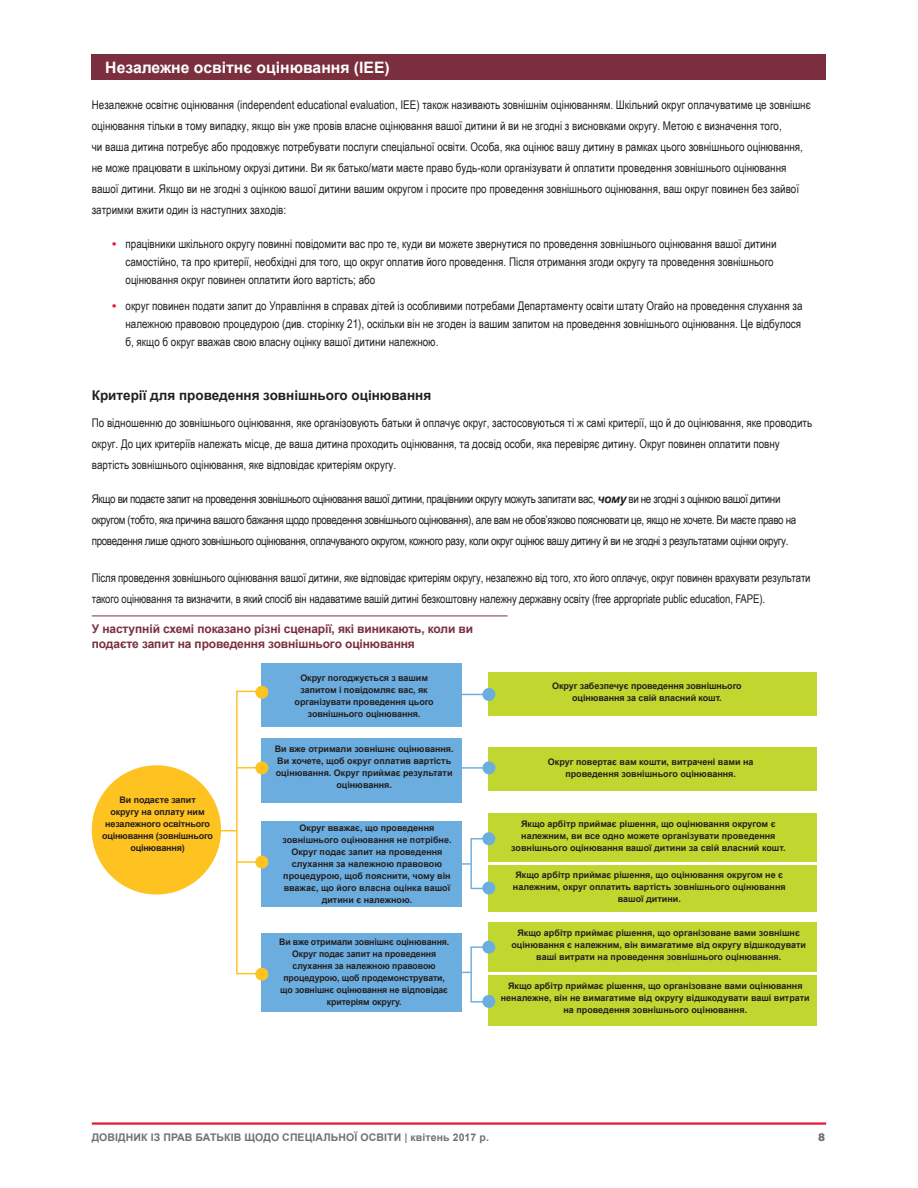
<style>
.page{position:relative;width:918px;height:1188px;background:#fff}
.page>*{position:absolute;margin:0;border:0;box-sizing:border-box;transform-origin:0 0}
.HD{font:700 15.75px "Arial";color:#fff}
.BOD{font:700 13.5px "Arial";color:#231f20}
.BOD-2{font:12px/21px "Arial Narrow";color:#231f20}
.BOD-3{font:12px/21px "Arial Narrow";letter-spacing:-.03em;color:#231f20}
.t1{font:700 12px/15px "Arial";letter-spacing:-.01em;color:#7b2f3e}
.t2{font:700 10.5px "Arial";letter-spacing:.01em;color:#717074}
.t3{font:900 10.5px "Arial";color:#717074}
.Diagram_Text{font:700 9px/12px "Arial";color:#231f20;text-align:center}
.Diagram_Text-2{font:700 9px/12px "Arial";letter-spacing:-.02em;color:#231f20;text-align:center}
.s1{font-family:"Arial";font-weight:700;color:#e51836}
.s2{font-family:"Arial";font-weight:700;font-style:italic}
.s3{font-family:"Arial Narrow";font-weight:400;font-size:13.5px}
</style>
<div class="page">
<hr style="left:92px;top:1122px;width:734px;height:3px;background:#e51836">
<hr style="left:92px;top:616px;width:416px;height:1px;background:#7b2f3e">
<div style="left:488px;top:922px;width:328px;height:50px;background:#c1d72f"></div>
<div style="left:488px;top:976px;width:328px;height:50px;background:#c1d72f"></div>
<div style="left:488px;top:813px;width:329px;height:49px;background:#c1d72f"></div>
<div style="left:488px;top:865px;width:329px;height:47px;background:#c1d72f"></div>
<div style="left:92px;top:765px;width:129px;height:130px;background:#fec221;border-radius:50%"></div>
<div style="left:262px;top:663px;width:200px;height:64px;background:#6caddf"></div>
<div style="left:255px;top:686px;width:13px;height:13px;background:#fec221;border-radius:50%"></div>
<div style="left:262px;top:738px;width:200px;height:64px;background:#6caddf"></div>
<div style="left:255px;top:761px;width:13px;height:13px;background:#fec221;border-radius:50%"></div>
<div style="left:262px;top:821px;width:200px;height:85px;background:#6caddf"></div>
<div style="left:255px;top:856px;width:13px;height:13px;background:#fec221;border-radius:50%"></div>
<div style="left:262px;top:933px;width:200px;height:78px;background:#6caddf"></div>
<div style="left:255px;top:968px;width:13px;height:13px;background:#fec221;border-radius:50%"></div>
<hr style="left:236px;top:691px;width:2px;height:283px;background:#fec221">
<svg style="left:221px;top:830px;width:15px;height:1px"></svg>
<svg style="left:238px;top:691px;width:17px;height:1px"></svg>
<hr style="left:237px;top:767px;width:21px;height:2px;background:#fec221">
<hr style="left:237px;top:861px;width:23px;height:2px;background:#fec221">
<svg style="left:238px;top:973px;width:17px;height:1px"></svg>
<div style="left:488px;top:747px;width:329px;height:44px;background:#c1d72f"></div>
<div style="left:488px;top:673px;width:329px;height:43px;background:#c1d72f"></div>
<div style="left:482px;top:688px;width:13px;height:13px;background:#6caddf;border-radius:50%"></div>
<div style="left:482px;top:761px;width:13px;height:13px;background:#6caddf;border-radius:50%"></div>
<div style="left:482px;top:832px;width:13px;height:13px;background:#6caddf;border-radius:50%"></div>
<div style="left:482px;top:882px;width:13px;height:13px;background:#6caddf;border-radius:50%"></div>
<hr style="left:453px;top:694px;width:32px;height:1px;background:#6caddf">
<hr style="left:449px;top:767px;width:34px;height:2px;background:#6caddf">
<hr style="left:470px;top:839px;width:2px;height:49px;background:#6caddf">
<hr style="left:449px;top:863px;width:22px;height:2px;background:#6caddf">
<div style="left:482px;top:941px;width:13px;height:13px;background:#6caddf;border-radius:50%"></div>
<div style="left:482px;top:995px;width:13px;height:13px;background:#6caddf;border-radius:50%"></div>
<hr style="left:470px;top:947px;width:2px;height:55px;background:#6caddf">
<svg style="left:471px;top:946px;width:12px;height:2px"></svg>
<svg style="left:471px;top:1001px;width:12px;height:2px"></svg>
<div style="left:92px;top:54px;width:734px;height:26px;background:#7b2f3e"></div>
<h3 class="HD" style="left:105px;top:57px;width:286px">Незалежне освітнє оцінювання (IEE)</h3>
<p class="BOD-2" style="left:92px;top:94px;width:720px">Незалежне освітнє оцінювання (independent educational evaluation, IEE) також називають зовнішнім оцінюванням. Шкільний округ оплачуватиме це зовнішнє оцінювання тільки в тому випадку, якщо він уже провів власне оцінювання вашої дитини й ви не згодні з висновками округу. Метою є визначення того,<br>чи ваша дитина потребує або продовжує потребувати послуги спеціальної освіти. Особа, яка оцінює вашу дитину в рамках цього зовнішнього оцінювання, не може працювати в шкільному окрузі дитини. Ви як батько/мати маєте право будь-коли організувати й оплатити проведення зовнішнього оцінювання вашої дитини. Якщо ви не згодні з оцінкою вашої дитини вашим округом і просите про проведення зовнішнього оцінювання, ваш округ повинен без зайвої затримки вжити один із наступних заходів:</p>
<p class="BOD-2" style="left:126px;top:235px;width:653px;line-height:18px;text-indent:-14px"><span class="s1">•</span> працівники шкільного округу повинні повідомити вас про те, куди ви можете звернутися по проведення зовнішнього оцінювання вашої дитини самостійно, та про критерії, необхідні для того, що округ оплатив його проведення. Після отримання згоди округу та проведення зовнішнього оцінювання округ повинен оплатити його вартість; або</p>
<p class="BOD-2" style="left:112px;top:297px;width:692px;line-height:18px;text-align:right"><span class="s1">•</span> округ повинен подати запит до Управління в справах дітей із особливими потребами Департаменту освіти штату Огайо на проведення слухання за належною правовою процедурою (див. сторінку 21), оскільки він не згоден із вашим запитом на проведення зовнішнього оцінювання. Це відбулося</p>
<p class="BOD-2" style="left:126px;top:331px;width:314px">б, якщо б округ вважав свою власну оцінку вашої дитини належною.</p>
<p class="BOD" style="left:92px;top:386px;width:341px">Критерії для проведення зовнішнього оцінювання</p>
<p class="BOD-2" style="left:92px;top:411px;width:722px">По відношенню до зовнішнього оцінювання, яке організовують батьки й оплачує округ, застосовуються ті ж самі критерії, що й до оцінювання, яке проводить округ. До цих критеріїв належать місце, де ваша дитина проходить оцінювання, та досвід особи, яка перевіряє дитину. Округ повинен оплатити повну вартість зовнішнього оцінювання, яке відповідає критеріям округу.</p>
<p class="BOD-3" style="left:92px;top:488px;width:706px">Якщо ви подаєте запит на проведення зовнішнього оцінювання вашої дитини, працівники округу можуть запитати вас, <span class="s2">чому</span> ви не згодні з оцінкою вашої дитини округом (тобто, яка причина вашого бажання щодо проведення зовнішнього оцінювання), але вам не обов’язково пояснювати це, якщо не хочете. Ви маєте право на проведення лише одного зовнішнього оцінювання, оплачуваного округом, кожного разу, коли округ оцінює вашу дитину й ви не згодні з результатами оцінки округу.</p>
<p class="BOD-2" style="left:92px;top:567px;width:720px">Після проведення зовнішнього оцінювання вашої дитини, яке відповідає критеріям округу, незалежно від того, хто його оплачує, округ повинен врахувати результати такого оцінювання та визначити, в який спосіб він надаватиме вашій дитині безкоштовну належну державну освіту (free appropriate public education, FAPE).</p>
<p class="t1" style="left:92px;top:621px;width:383px">У наступній схемі показано різні сценарії, які виникають, коли ви подаєте запит на проведення зовнішнього оцінювання</p>
<p class="Diagram_Text-2" style="left:102px;top:794px;width:113px">Ви подаєте запит<br>округу на оплату ним незалежного освітнього оцінювання (зовнішнього оцінювання)</p>
<p class="Diagram_Text" style="left:295px;top:672px;width:141px">Округ погоджується з вашим запитом і повідомляє вас, як організувати проведення цього зовнішнього оцінювання.</p>
<p class="Diagram_Text" style="left:275px;top:744px;width:181px">Ви вже отримали зовнішнє оцінювання.<br>Ви хочете, щоб округ оплатив вартість оцінювання. Округ приймає результати оцінювання.</p>
<p class="Diagram_Text" style="left:282px;top:822px;width:171px">Округ вважає, що проведення зовнішнього оцінювання не потрібне.<br>Округ подає запит на проведення слухання за належною правовою процедурою, щоб пояснити, чому він вважає, що його власна оцінка вашої дитини є належною.</p>
<p class="Diagram_Text" style="left:279px;top:936px;width:172px">Ви вже отримали зовнішнє оцінювання.<br>Округ подає запит на проведення слухання за належною правовою процедурою, щоб продемонструвати, що зовнішнє оцінювання не відповідає критеріям округу.</p>
<p class="Diagram_Text" style="left:552px;top:680px;width:191px">Округ забезпечує проведення зовнішнього оцінювання за свій власний кошт.</p>
<p class="Diagram_Text" style="left:548px;top:756px;width:207px">Округ повертає вам кошти, витрачені вами на проведення зовнішнього оцінювання.</p>
<p class="Diagram_Text" style="left:511px;top:818px;width:276px">Якщо арбітр приймає рішення, що оцінювання округом є належним, ви все одно можете організувати проведення зовнішнього оцінювання вашої дитини за свій власний кошт.</p>
<p class="Diagram_Text" style="left:513px;top:869px;width:274px">Якщо арбітр приймає рішення, що оцінювання округом не є належним, округ оплатить вартість зовнішнього оцінювання вашої дитини.</p>
<p class="Diagram_Text" style="left:511px;top:927px;width:296px">Якщо арбітр приймає рішення, що організоване вами зовнішнє оцінювання є належним, він вимагатиме від округу відшкодувати ваші витрати на проведення зовнішнього оцінювання.</p>
<p class="Diagram_Text" style="left:501px;top:981px;width:311px">Якщо арбітр приймає рішення, що організоване вами оцінювання неналежне, він не вимагатиме від округу відшкодувати ваші витрати на проведення зовнішнього оцінювання.</p>
<p class="t2" style="left:92px;top:1131px;width:399px">ДОВІДНИК ІЗ ПРАВ БАТЬКІВ ЩОДО СПЕЦІАЛЬНОЇ ОСВІТИ <span class="s3">I</span> квітень 2017 р.</p>
<p class="t3" style="left:818px;top:1130px;width:9px">8</p>
</div>
